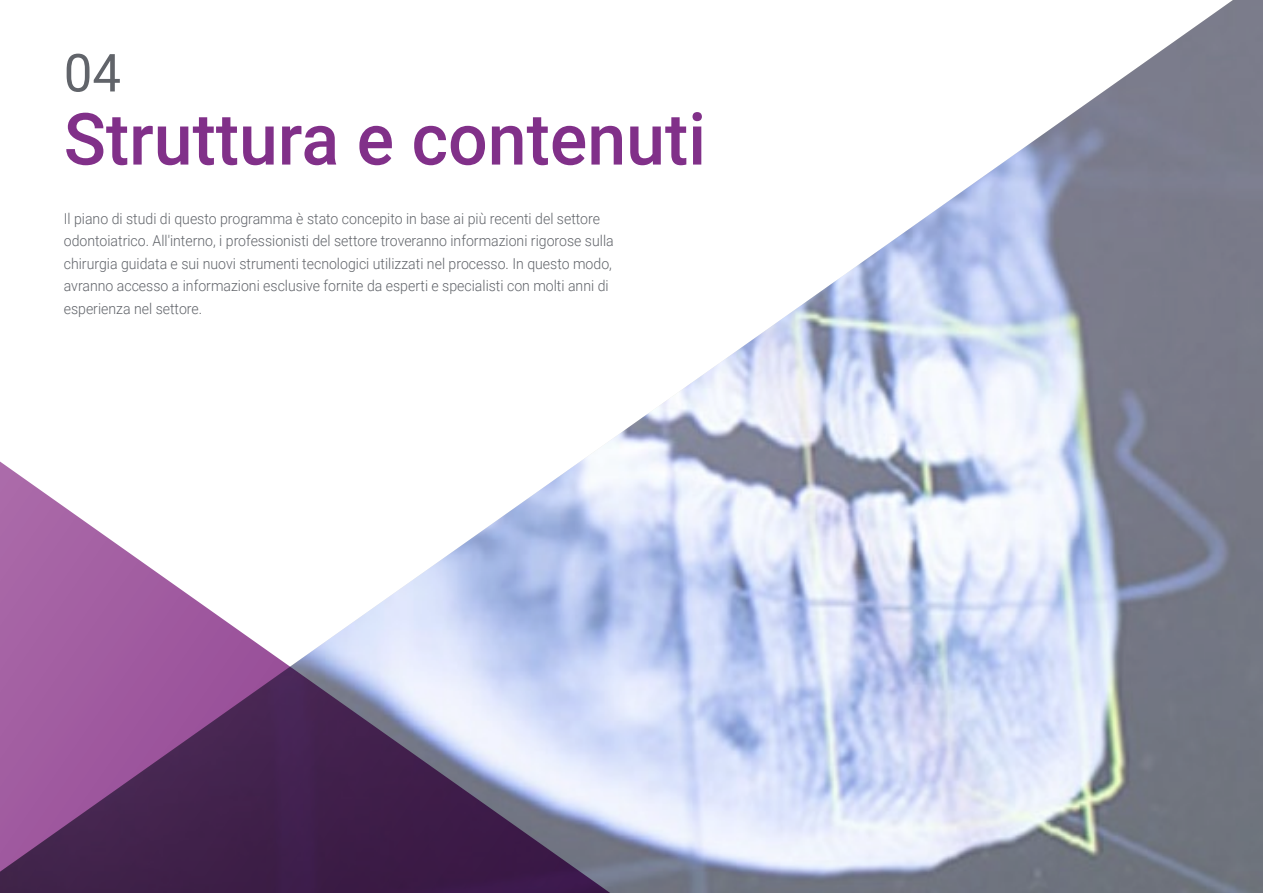
<style>
.page{position:relative;width:1263px;height:893px;background:#fff}
.page>*{position:absolute;margin:0;border:0;box-sizing:border-box;transform-origin:0 0}
.t1{font:500 72px "Roboto";color:#813089}
.t2{font:52.5px "Roboto";color:#61646a}
.t3{font:300 15px/22.5px "Roboto";color:#61646a;scale:.94 1}
</style>
<div class="page">
<img style="left:603px;top:0;width:660px;height:893px">
<svg style="left:0;top:446px;width:640px;height:447px"></svg>
<h2 class="t2" style="left:64px;top:36px;width:59px">04</h2>
<h1 class="t1" style="left:64px;top:89px;width:644px">Struttura e contenuti</h1>
<p class="t3" style="left:64px;top:207px;width:586px">Il piano di studi di questo programma è stato concepito in base ai più recenti del settore odontoiatrico. All'interno, i professionisti del settore troveranno informazioni rigorose sulla chirurgia guidata e sui nuovi strumenti tecnologici utilizzati nel processo. In questo modo, avranno accesso a informazioni esclusive fornite da esperti e specialisti con molti anni di esperienza nel settore.</p>
</div>
